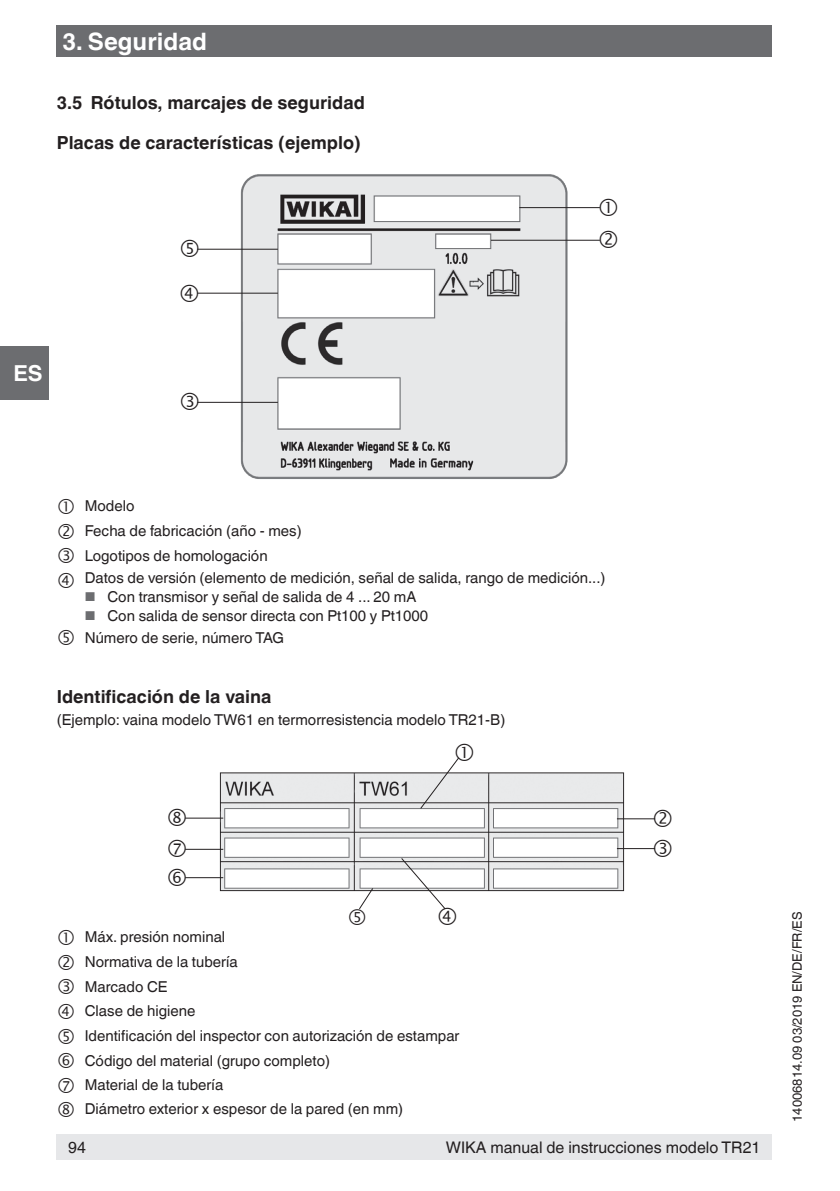
<style>
.page{position:relative;width:840px;height:1191px;background:#fff}
.page>*{position:absolute;margin:0;border:0;box-sizing:border-box;transform-origin:0 0}
.t1{font:700 24px "Helvetica World";color:#fff}
.t2{font:700 22px "Helvetica World";color:#fff}
.t3{font:700 18px/39.6px "Helvetica World";color:#231f20}
.t4{font:16px "Helvetica World";color:#231f20}
.t5{font:15px/24.6px "Helvetica World";color:#231f20}
.t6{font:13px "Helvetica World";color:#231f20}
.s1{font-size:12.8px;color:#6c6d70}
</style>
<div class="page">
<div style="left:0;top:346px;width:48px;height:54px;background:#6c6d70"></div>
<div style="left:57px;top:26px;width:714px;height:31px;background:#6c6d70"></div>
<div style="left:57px;top:1134px;width:714px;height:25px;background:#e6e7e9"></div>
<img style="left:219px;top:772px;width:405px;height:120px">
<hr style="left:185px;top:877px;width:38px;height:1px;background:#231f20">
<hr style="left:185px;top:849px;width:38px;height:1px;background:#231f20">
<hr style="left:185px;top:817px;width:38px;height:1px;background:#231f20">
<hr style="left:616px;top:848px;width:38px;height:1px;background:#231f20">
<hr style="left:616px;top:818px;width:38px;height:1px;background:#231f20">
<img style="left:234px;top:174px;width:343px;height:305px">
<hr style="left:519px;top:207px;width:80px;height:1px;background:#231f20">
<hr style="left:490px;top:240px;width:109px;height:1px;background:#231f20">
<hr style="left:197px;top:249px;width:81px;height:1px;background:#231f20">
<hr style="left:197px;top:293px;width:81px;height:1px;background:#231f20">
<hr style="left:197px;top:402px;width:81px;height:1px;background:#231f20">
<svg style="left:349px;top:887px;width:25px;height:22px"></svg>
<svg style="left:400px;top:857px;width:56px;height:52px"></svg>
<svg style="left:419px;top:757px;width:54px;height:53px"></svg>
<h1 class="t1" style="left:62px;top:27px;width:146px">3. Seguridad</h1>
<p class="t3" style="left:57px;top:83px;width:309px">3.5 Rótulos, marcajes de seguridad<br>Placas de características (ejemplo)</p>
<h2 class="t2" style="left:13px;top:360px;width:31px">ES</h2>
<p class="t5" style="left:85px;top:493px;width:218px">Modelo<br>Fecha de fabricación (año - mes)<br>Logotipos de homologación</p>
<p class="t5" style="left:85px;top:565px;width:522px">Datos de versión (elemento de medición, señal de salida, rango de medición...)</p>
<p class="t5" style="left:85px;top:584px;width:333px"><span class="s1">■</span> Con transmisor y señal de salida de 4 ... 20 mA</p>
<p class="t5" style="left:85px;top:604px;width:345px;line-height:22px"><span class="s1">■</span> Con salida de sensor directa con Pt100 y Pt1000<br>Número de serie, número TAG</p>
<p class="t3" style="left:57px;top:677px;width:216px">Identificación de la vaina</p>
<p class="t5" style="left:57px;top:707px;width:450px">(Ejemplo: vaina modelo TW61 en termorresistencia modelo TR21-B)</p>
<p class="t5" style="left:85px;top:924px;width:376px">Máx. presión nominal<br>Normativa de la tubería<br>Marcado CE<br>Clase de higiene<br>Identificación del inspector con autorización de estampar<br>Código del material (grupo completo)<br>Material de la tubería<br>Diámetro exterior x espesor de la pared (en mm)</p>
<p class="t4" style="left:68px;top:1137px;width:19px">94</p>
<p class="t4" style="left:445px;top:1137px;width:316px">WIKA manual de instrucciones modelo TR21</p>
<p class="t6" style="left:789px;top:1121px;width:211px;rotate:-90deg">14006814.09 03/2019 EN/DE/FR/ES</p>
</div>
